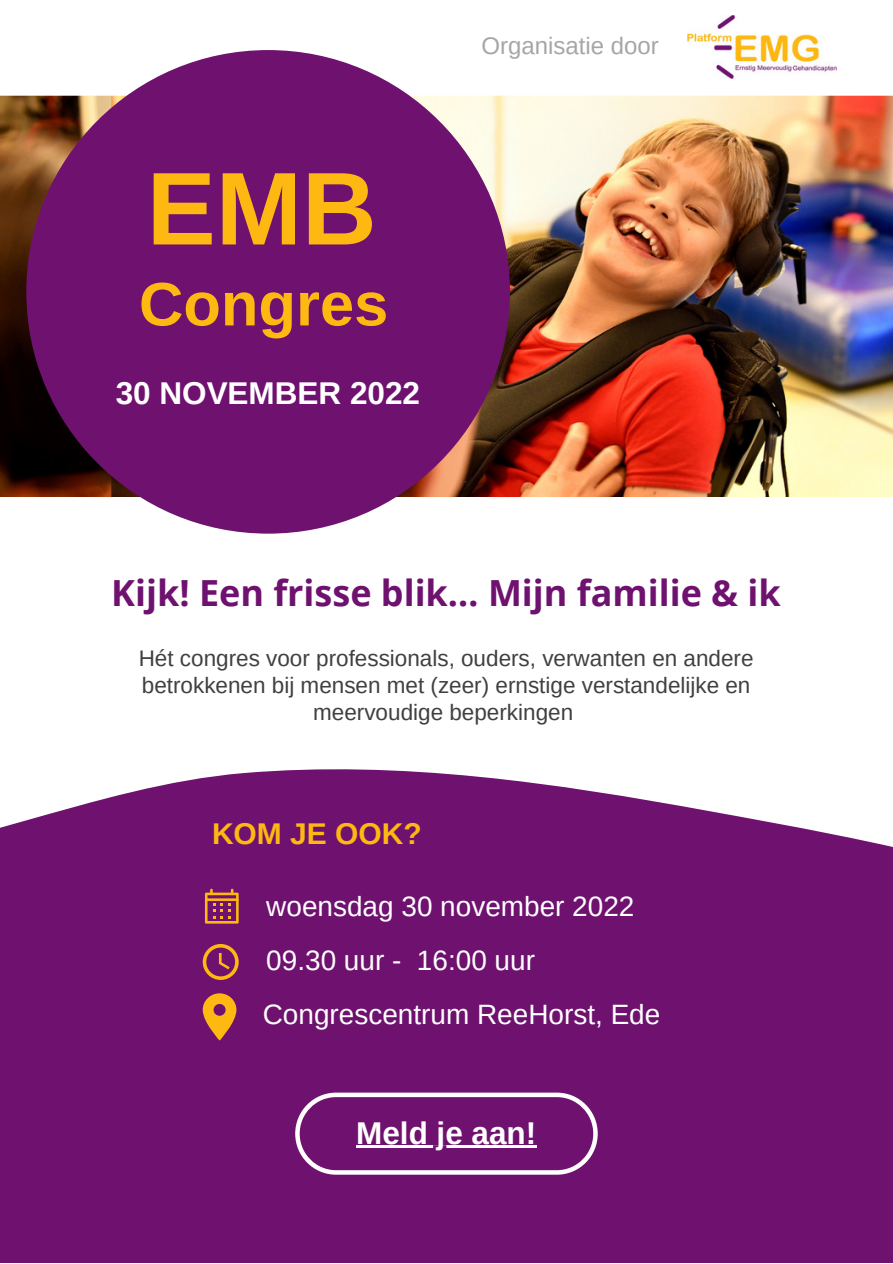
<style>
.page{position:relative;width:893px;height:1264px;background:#fff}
.page>*{position:absolute;margin:0;border:0;box-sizing:border-box;transform-origin:0 0}
.t1{font:700 103.35px "Arimo";color:#fdb812}
.t2{font:700 61.5px "Arimo";color:#fdb812}
.t3{font:700 36px "Open Sans";color:#6f116f}
.t4{font:700 31.5px "Arimo";color:#fff}
.t5{font:700 30px "Arimo";color:#fdb812}
.t6{font:27.9px/54.3px "Arimo";color:#fff}
.t7{font:24px "Arimo";color:#a6a6a6}
.t8{font:22.5px/27px "Arimo";color:#404040;text-align:center}
</style>
<div class="page">
<div style="left:0;top:769px;width:892px;height:493px;background:#6f116f"></div>
<img style="left:0;top:96px;width:111px;height:401px">
<img style="left:111px;top:96px;width:781px;height:401px">
<svg style="left:0;top:50px;width:892px;height:46px"></svg>
<img style="left:687px;top:15px;width:149px;height:63px">
<svg style="left:203px;top:944px;width:36px;height:35px"></svg>
<svg style="left:205px;top:888px;width:34px;height:35px"></svg>
<svg style="left:203px;top:993px;width:33px;height:47px;background:#c77835"></svg>
<svg style="left:295px;top:1092px;width:302px;height:82px;background:#812f81"></svg>
<div style="left:26px;top:50px;width:484px;height:483px;background:#6f116f;border-radius:50%"></div>
<hr style="left:356px;top:1145px;width:180px;height:2px;background:#fff">
<h1 class="t1" style="left:147px;top:151px;width:231px">EMB</h1>
<h2 class="t2" style="left:139px;top:270px;width:251px">Congres</h2>
<h3 class="t4" style="left:116px;top:375px;width:306px">30 NOVEMBER 2022</h3>
<p class="t7" style="left:481px;top:32px;width:179px">Organisatie door</p>
<h3 class="t3" style="left:111px;top:567px;width:671px">Kijk! Een frisse blik… Mijn familie &amp; ik</h3>
<p class="t8" style="left:139px;top:644px;width:616px">Hét congres voor professionals, ouders, verwanten en andere betrokkenen bij mensen met (zeer) ernstige verstandelijke en meervoudige beperkingen</p>
<h3 class="t5" style="left:212px;top:817px;width:211px">KOM JE OOK?</h3>
<p class="t6" style="left:263px;top:878px;width:399px">woensdag 30 november 2022<br>09.30 uur - 16:00 uur<br>Congrescentrum ReeHorst, Ede</p>
<h3 class="t4" style="left:356px;top:1114px;width:181px">Meld je aan!</h3>
</div>
